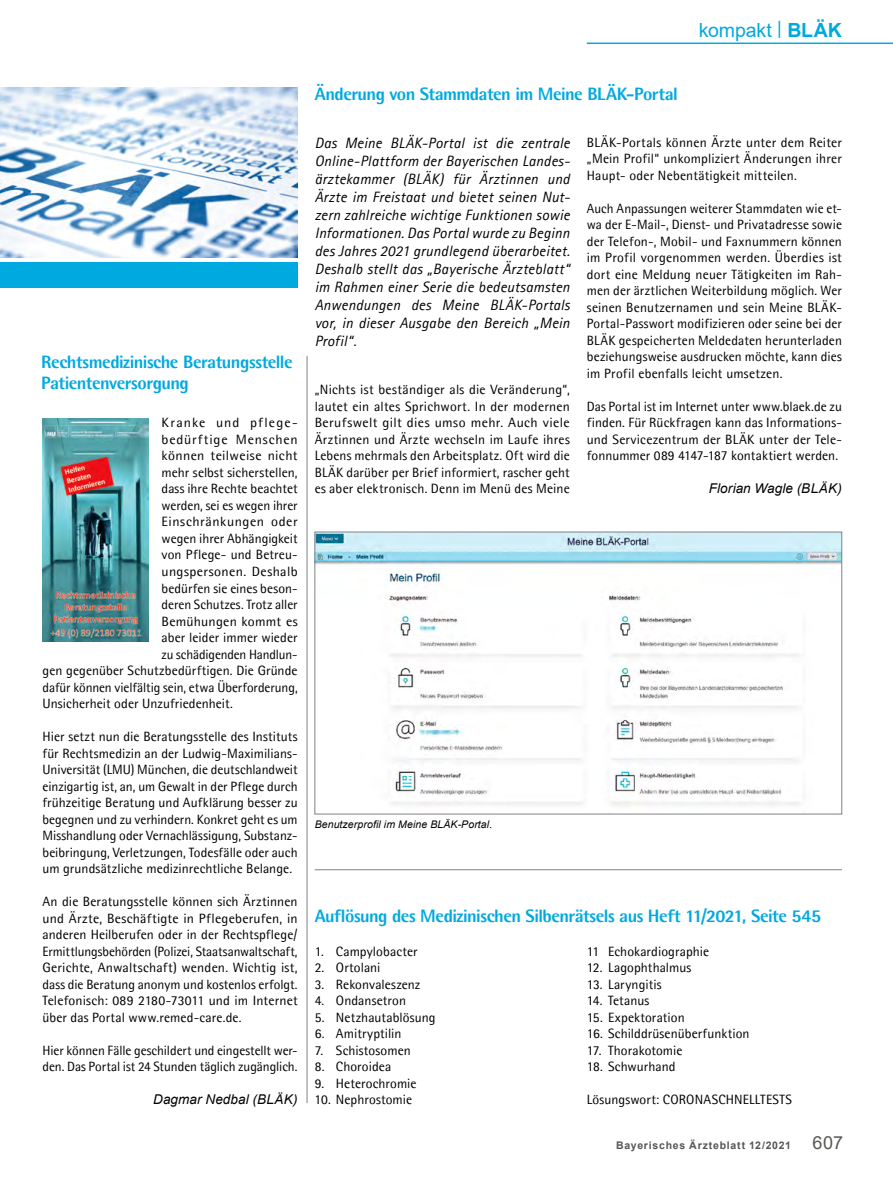
<style>
.page{position:relative;width:893px;height:1191px;background:#fff}
.page>*{position:absolute;margin:0;border:0;box-sizing:border-box;transform-origin:0 0}
.t1{font:19.5px "Arial";letter-spacing:-.005em;color:#00a9e0}
.t2{font:800 18px/21px "Agfa Rotis Semisans";letter-spacing:-.03em;color:#00a9e0}
.t3{font:italic 15px/18px "Agfa Rotis Sans Serif";letter-spacing:.015em;color:#000;text-align:justify}
.t4{font:13.5px/16.5px "Agfa Rotis Semisans";letter-spacing:.005em;color:#000;text-align:justify}
.t5{font:italic 13.5px "Arial";letter-spacing:.01em;color:#000}
.t6{font:13.5px "Agfa Rotis Semisans";letter-spacing:.025em;color:#000}
.t7{font:13.5px "Agfa Rotis Semisans";letter-spacing:.03em;color:#000}
.t8{font:13.5px "Agfa Rotis Semisans";letter-spacing:.04em;color:#000}
.t9{font:13.5px "Agfa Rotis Semisans";letter-spacing:.06em;color:#000}
.t10{font:13.5px "Agfa Rotis Semisans";letter-spacing:.08em;color:#000}
.t11{font:italic 10.5px "Arial";letter-spacing:.01em;color:#000}
.t12{font:700 10.5px "Arial";letter-spacing:.07em;color:#575654}
.s1{font-weight:700}
.s2{font-weight:400;font-size:18px}
</style>
<div class="page">
<hr style="left:587px;top:43px;width:306px;height:1px;background:#00a9e0">
<img style="left:317px;top:534px;width:523px;height:272px">
<div style="left:315px;top:532px;width:527px;height:282px;border:1px solid #838182"></div>
<img style="left:43px;top:418px;width:106px;height:223px">
<hr style="left:307px;top:356px;width:1px;height:747px;background:#838182">
<hr style="left:315px;top:869px;width:527px;height:1px;background:#838182">
<img style="left:0;top:88px;width:298px;height:170px">
<div style="left:0;top:262px;width:298px;height:25px;background:#00a9e0"></div>
<h1 class="t1" style="left:699px;top:16px;width:145px">kompakt <sup>|</sup> <span class="s1">BLÄK</span></h1>
<h2 class="t2" style="left:41px;top:351px;width:253px">Rechtsmedizinische Beratungsstelle<br>Patientenversorgung</h2>
<p class="t10" style="left:162px;top:415px;width:138px">Kranke und pflege-</p>
<p class="t9" style="left:162px;top:431px;width:138px">bedürftige Menschen</p>
<p class="t6" style="left:162px;top:448px;width:138px">können teilweise nicht</p>
<p class="t4" style="left:162px;top:464px;width:138px">mehr selbst sicherstellen,</p>
<p class="t4" style="left:162px;top:480px;width:138px">dass ihre Rechte beachtet</p>
<p class="t4" style="left:162px;top:497px;width:138px">werden, sei es wegen ihrer</p>
<p class="t8" style="left:162px;top:514px;width:138px">Einschränkungen oder</p>
<p class="t4" style="left:162px;top:530px;width:138px">wegen ihrer Abhängigkeit</p>
<p class="t4" style="left:162px;top:546px;width:138px">von Pflege- und Betreu-</p>
<p class="t7" style="left:162px;top:563px;width:138px">ungspersonen. Deshalb</p>
<p class="t4" style="left:162px;top:579px;width:138px">bedürfen sie eines beson-</p>
<p class="t4" style="left:162px;top:596px;width:138px">deren Schutzes. Trotz aller</p>
<p class="t4" style="left:162px;top:612px;width:138px">Bemühungen kommt es</p>
<p class="t4" style="left:162px;top:629px;width:138px">aber leider immer wieder</p>
<p class="t4" style="left:162px;top:645px;width:138px">zu schädigenden Handlun-</p>
<p class="t4" style="left:43px;top:662px;width:257px">gen gegenüber Schutzbedürftigen. Die Gründe</p>
<p class="t4" style="left:43px;top:678px;width:257px">dafür können vielfältig sein, etwa Überforderung,</p>
<p class="t4" style="left:43px;top:695px;width:192px">Unsicherheit oder Unzufriedenheit.</p>
<p class="t4" style="left:43px;top:728px;width:257px">Hier setzt nun die Beratungsstelle des Instituts für Rechtsmedizin an der Ludwig-Maximilians-Universität (LMU) München, die deutschlandweit einzigartig ist, an, um Gewalt in der Pflege durch frühzeitige Beratung und Aufklärung besser zu begegnen und zu verhindern. Konkret geht es um Misshandlung oder Vernachlässigung, Substanz&shy;beibringung, Verletzungen, Todesfälle oder auch um grundsätzliche medizinrechtliche Belange.</p>
<p class="t4" style="left:43px;top:893px;width:257px">An die Beratungsstelle können sich Ärztinnen und Ärzte, Beschäftigte in Pflegeberufen, in anderen Heilberufen oder in der Rechtspflege/ Ermittlungsbehörden (Polizei, Staatsanwaltschaft, Gerichte, Anwaltschaft) wenden. Wichtig ist, dass die Beratung anonym und kostenlos erfolgt.<br>Telefonisch: 089 2180-73011 und im Internet über das Portal www.remed-care.de.</p>
<p class="t4" style="left:43px;top:1041px;width:257px">Hier können Fälle geschildert und eingestellt wer&shy;den. Das Portal ist 24 Stunden täglich zugänglich.</p>
<p class="t5" style="left:153px;top:1090px;width:146px">Dagmar Nedbal (BLÄK)</p>
<h2 class="t2" style="left:315px;top:83px;width:365px">Änderung von Stammdaten im Meine BLÄK-Portal</h2>
<p class="t3" style="left:315px;top:134px;width:257px">Das Meine BLÄK-Portal ist die zentrale Online-Plattform der Bayerischen Landes&shy;ärztekammer (BLÄK) für Ärztinnen und Ärzte im Freistaat und bietet seinen Nut&shy;zern zahlreiche wichtige Funktionen sowie Informationen. Das Portal wurde zu Beginn des Jahres 2021 grundlegend überarbeitet.<br>Deshalb stellt das „Bayerische Ärzteblatt“ im Rahmen einer Serie die bedeutsamsten Anwendungen des Meine BLÄK-Portals vor, in dieser Ausgabe den Bereich „Mein Profil“.</p>
<p class="t4" style="left:315px;top:381px;width:257px">„Nichts ist beständiger als die Veränderung“, lautet ein altes Sprichwort. In der modernen Berufswelt gilt dies umso mehr. Auch viele Ärztinnen und Ärzte wechseln im Laufe ihres Lebens mehrmals den Arbeitsplatz. Oft wird die BLÄK darüber per Brief informiert, rascher geht es aber elektronisch. Denn im Menü des Meine</p>
<p class="t4" style="left:587px;top:134px;width:257px">BLÄK-Portals können Ärzte unter dem Reiter „Mein Profil“ unkompliziert Änderungen ihrer Haupt- oder Nebentätigkeit mitteilen.</p>
<p class="t4" style="left:587px;top:200px;width:257px">Auch Anpassungen weiterer Stammdaten wie et&shy;wa der E-Mail-, Dienst- und Privatadresse sowie der Telefon-, Mobil- und Faxnummern können im Profil vorgenommen werden. Überdies ist dort eine Meldung neuer Tätigkeiten im Rah&shy;men der ärztlichen Weiterbildung möglich. Wer seinen Benutzernamen und sein Meine BLÄK-Portal-Passwort modifizieren oder seine bei der BLÄK gespeicherten Meldedaten herunterladen beziehungsweise ausdrucken möchte, kann dies im Profil ebenfalls leicht umsetzen.</p>
<p class="t4" style="left:587px;top:398px;width:257px">Das Portal ist im Internet unter www.blaek.de zu finden. Für Rückfragen kann das Informations&shy;und Servicezentrum der BLÄK unter der Tele&shy;fonnummer 089 4147-187 kontaktiert werden.</p>
<p class="t5" style="left:709px;top:480px;width:135px">Florian Wagle (BLÄK)</p>
<p class="t11" style="left:315px;top:817px;width:179px">Benutzerprofil im Meine BLÄK-Portal.</p>
<h2 class="t2" style="left:315px;top:904px;width:508px">Auflösung des Medizinischen Silbenrätsels aus Heft 11/2021, Seite 545</h2>
<p class="t4" style="left:315px;top:942px;width:104px">1. Campylobacter</p>
<p class="t4" style="left:315px;top:959px;width:67px">2. Ortolani</p>
<p class="t4" style="left:315px;top:975px;width:107px">3. Rekonvaleszenz</p>
<p class="t4" style="left:315px;top:992px;width:93px">4. Ondansetron</p>
<p class="t4" style="left:315px;top:1008px;width:122px">5. Netzhautablösung</p>
<p class="t4" style="left:315px;top:1025px;width:88px">6. Amitryptilin</p>
<p class="t4" style="left:315px;top:1041px;width:98px">7. Schistosomen</p>
<p class="t4" style="left:315px;top:1058px;width:78px">8. Choroidea</p>
<p class="t4" style="left:315px;top:1074px;width:103px">9. Heterochromie</p>
<p class="t4" style="left:315px;top:1091px;width:99px">10. Nephrostomie</p>
<p class="t4" style="left:587px;top:942px;width:124px">11 Echokardiographie</p>
<p class="t4" style="left:587px;top:959px;width:106px">12. Lagophthalmus</p>
<p class="t4" style="left:587px;top:975px;width:76px">13. Laryngitis</p>
<p class="t4" style="left:587px;top:992px;width:64px">14. Tetanus</p>
<p class="t4" style="left:587px;top:1008px;width:99px">15. Expektoration</p>
<p class="t4" style="left:587px;top:1025px;width:164px">16. Schilddrüsenüberfunktion</p>
<p class="t4" style="left:587px;top:1041px;width:97px">17. Thorakotomie</p>
<p class="t4" style="left:587px;top:1058px;width:90px">18. Schwurhand</p>
<p class="t4" style="left:587px;top:1091px;width:207px">Lösungswort: CORONASCHNELLTESTS</p>
<p class="t12" style="left:616px;top:1137px;width:228px">Bayerisches Ärzteblatt 12/2021 <span class="s2">607</span></p>
</div>
